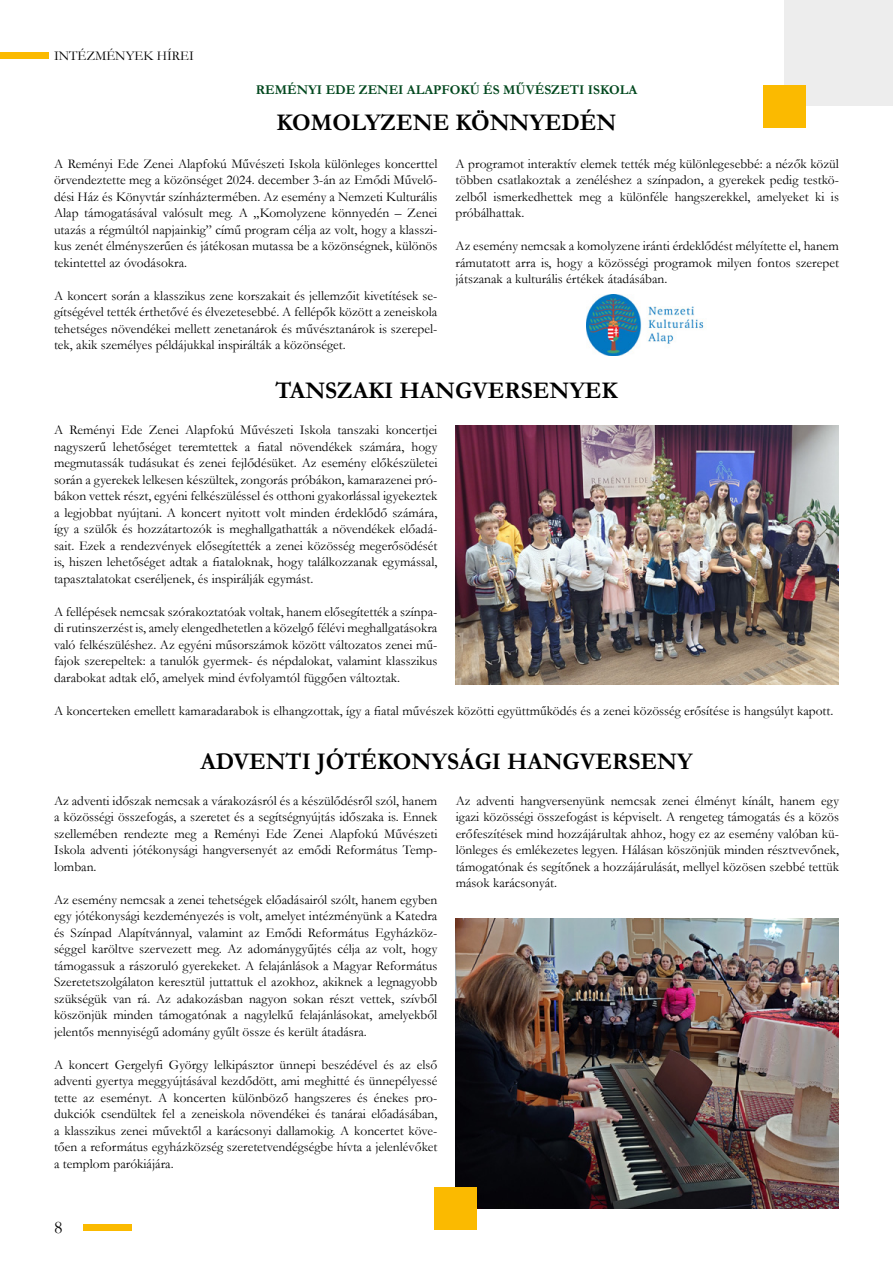
<style>
.page{position:relative;width:893px;height:1263px;background:#fff}
.page>*{position:absolute;margin:0;border:0;box-sizing:border-box;transform-origin:0 0}
.t1{font:700 24px "Garamond";color:#000}
.t2{font:18px "Garamond";color:#000}
.t3{font:13.5px/16.5px "Garamond";color:#000;text-align:justify}
.t4{font:700 13.5px "Garamond";color:#00471d}
</style>
<div class="page">
<div style="left:83px;top:1224px;width:48px;height:7px;background:#fbba00"></div>
<div style="left:0;top:52px;width:48px;height:7px;background:#fbba00"></div>
<img style="left:586px;top:295px;width:118px;height:61px">
<img style="left:456px;top:425px;width:383px;height:259px">
<img style="left:456px;top:918px;width:383px;height:291px">
<div style="left:784px;top:0;width:109px;height:105px;background:#ededed"></div>
<div style="left:763px;top:85px;width:43px;height:43px;background:#fbba00"></div>
<div style="left:434px;top:1188px;width:43px;height:42px;background:#fbba00"></div>
<p class="t3" style="left:54px;top:47px;width:141px">INTÉZMÉNYEK HÍREI</p>
<p class="t4" style="left:256px;top:80px;width:383px">REMÉNYI EDE ZENEI ALAPFOKÚ ÉS MŰVÉSZETI ISKOLA</p>
<h1 class="t1" style="left:277px;top:106px;width:341px">KOMOLYZENE KÖNNYEDÉN</h1>
<p class="t3" style="left:54px;top:155px;width:385px">A Reményi Ede Zenei Alapfokú Művészeti Iskola különleges koncerttel örvendeztette meg a közönséget 2024. december 3-án az Emődi Művelő&shy;dési Ház és Könyvtár színháztermében. Az esemény a Nemzeti Kulturális Alap támogatásával valósult meg. A „Komolyzene könnyedén – Zenei utazás a régmúltól napjainkig” című program célja az volt, hogy a klasszi&shy;kus zenét élményszerűen és játékosan mutassa be a közönségnek, különös tekintettel az óvodásokra.</p>
<p class="t3" style="left:54px;top:287px;width:385px">A koncert során a klasszikus zene korszakait és jellemzőit kivetítések se&shy;gítségével tették érthetővé és élvezetesebbé. A fellépők között a zeneiskola tehetséges növendékei mellett zenetanárok és művésztanárok is szerepel&shy;tek, akik személyes példájukkal inspirálták a közönséget.</p>
<p class="t3" style="left:456px;top:155px;width:385px">A programot interaktív elemek tették még különlegesebbé: a nézők közül többen csatlakoztak a zenéléshez a színpadon, a gyerekek pedig testkö&shy;zelből ismerkedhettek meg a különféle hangszerekkel, amelyeket ki is próbálhattak.</p>
<p class="t3" style="left:456px;top:237px;width:385px">Az esemény nemcsak a komolyzene iránti érdeklődést mélyítette el, hanem rámutatott arra is, hogy a közösségi programok milyen fontos szerepet játszanak a kulturális értékek átadásában.</p>
<h1 class="t1" style="left:275px;top:374px;width:343px">TANSZAKI HANGVERSENYEK</h1>
<p class="t3" style="left:54px;top:421px;width:385px">A Reményi Ede Zenei Alapfokú Művészeti Iskola tanszaki koncertjei nagyszerű lehetőséget teremtettek a fiatal növendékek számára, hogy megmutassák tudásukat és zenei fejlődésüket. Az esemény előkészületei során a gyerekek lelkesen készültek, zongorás próbákon, kamarazenei pró&shy;bákon vettek részt, egyéni felkészüléssel és otthoni gyakorlással igyekeztek a legjobbat nyújtani. A koncert nyitott volt minden érdeklődő számára, így a szülők és hozzátartozók is meghallgathatták a növendékek előadá&shy;sait. Ezek a rendezvények elősegítették a zenei közösség megerősödését is, hiszen lehetőséget adtak a fiataloknak, hogy találkozzanak egymással, tapasztalatokat cseréljenek, és inspirálják egymást.</p>
<p class="t3" style="left:54px;top:603px;width:385px">A fellépések nemcsak szórakoztatóak voltak, hanem elősegítették a színpa&shy;di rutinszerzést is, amely elengedhetetlen a közelgő félévi meghallgatásokra való felkészüléshez. Az egyéni műsorszámok között változatos zenei mű&shy;fajok szerepeltek: a tanulók gyermek- és népdalokat, valamint klasszikus darabokat adtak elő, amelyek mind évfolyamtól függően változtak.</p>
<p class="t3" style="left:54px;top:702px;width:781px">A koncerteken emellett kamaradarabok is elhangzottak, így a fiatal művészek közötti együttműködés és a zenei közösség erősítése is hangsúlyt kapott.</p>
<h1 class="t1" style="left:200px;top:745px;width:493px">ADVENTI JÓTÉKONYSÁGI HANGVERSENY</h1>
<p class="t3" style="left:54px;top:792px;width:385px">Az adventi időszak nemcsak a várakozásról és a készülődésről szól, hanem a közösségi összefogás, a szeretet és a segítségnyújtás időszaka is. Ennek szellemében rendezte meg a Reményi Ede Zenei Alapfokú Művészeti Iskola adventi jótékonysági hangversenyét az emődi Református Temp&shy;lomban.</p>
<p class="t3" style="left:54px;top:891px;width:385px">Az esemény nemcsak a zenei tehetségek előadásairól szólt, hanem egyben egy jótékonysági kezdeményezés is volt, amelyet intézményünk a Katedra és Színpad Alapítvánnyal, valamint az Emődi Református Egyházköz&shy;séggel karöltve szervezett meg. Az adománygyűjtés célja az volt, hogy támogassuk a rászoruló gyerekeket. A felajánlások a Magyar Református Szeretetszolgálaton keresztül juttattuk el azokhoz, akiknek a legnagyobb szükségük van rá. Az adakozásban nagyon sokan részt vettek, szívből köszönjük minden támogatónak a nagylelkű felajánlásokat, amelyekből jelentős mennyiségű adomány gyűlt össze és került átadásra.</p>
<p class="t3" style="left:54px;top:1056px;width:385px">A koncert Gergelyfi György lelkipásztor ünnepi beszédével és az első adventi gyertya meggyújtásával kezdődött, ami meghitté és ünnepélyessé tette az eseményt. A koncerten különböző hangszeres és énekes pro&shy;dukciók csendültek fel a zeneiskola növendékei és tanárai előadásában, a klasszikus zenei művektől a karácsonyi dallamokig. A koncertet köve&shy;tően a református egyházközség szeretetvendégségbe hívta a jelenlévőket a templom parókiájára.</p>
<p class="t3" style="left:456px;top:792px;width:385px">Az adventi hangversenyünk nemcsak zenei élményt kínált, hanem egy igazi közösségi összefogást is képviselt. A rengeteg támogatás és a közös erőfeszítések mind hozzájárultak ahhoz, hogy ez az esemény valóban kü&shy;lönleges és emlékezetes legyen. Hálásan köszönjük minden résztvevőnek, támogatónak és segítőnek a hozzájárulását, mellyel közösen szebbé tettük mások karácsonyát.</p>
<h2 class="t2" style="left:54px;top:1215px;width:10px">8</h2>
</div>
